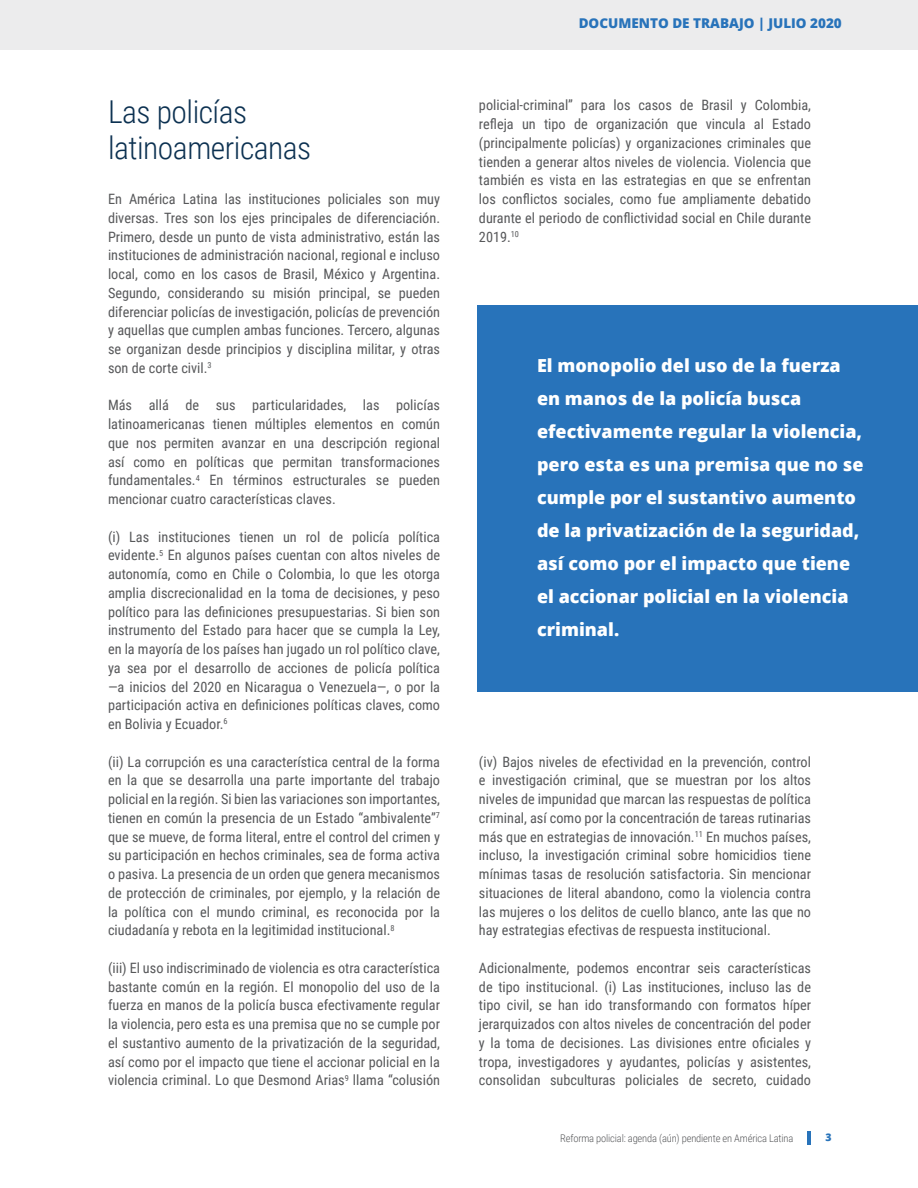
<style>
.page{position:relative;width:918px;height:1188px;background:#fff}
.page>*{position:absolute;margin:0;border:0;box-sizing:border-box;transform-origin:0 0}
.Content_-_Subhead_1{font:300 31.5px/36px "Roboto Condensed";letter-spacing:-.015em;color:#0c3151}
.Callout_-_12_5_-_whi{font:800 18px/33px "Open Sans";color:#fff}
.Content_-_Body_text{font:14.25px/18.8px "Roboto Condensed";color:#57585a;text-align:justify}
.t1{font:800 13.5px "Open Sans";color:#2873ba}
.t2{font:300 10.5px "Roboto Condensed";letter-spacing:-.015em;color:#57585a}
.t3{font:800 10.5px "Open Sans";color:#2873ba}
</style>
<div class="page">
<div style="left:0;top:0;width:918px;height:50px;background:#ececed"></div>
<hr style="left:808px;top:1131px;width:3px;height:14px;background:#2873ba">
<div style="left:478px;top:306px;width:440px;height:386px;background:#2873ba"></div>
<p class="Content_-_Subhead_1" style="left:108px;top:93px;width:205px">Las policías latinoamericanas</p>
<p class="Content_-_Body_text" style="left:108px;top:189px;width:334px">En América Latina las instituciones policiales son muy diversas. Tres son los ejes principales de diferenciación.<br>Primero, desde un punto de vista administrativo, están las instituciones de administración nacional, regional e incluso local, como en los casos de Brasil, México y Argentina.<br>Segundo, considerando su misión principal, se pueden diferenciar policías de investigación, policías de prevención y aquellas que cumplen ambas funciones. Tercero, algunas se organizan desde principios y disciplina militar, y otras son de corte civil.<sup>3</sup></p>
<p class="Content_-_Body_text" style="left:108px;top:395px;width:334px">Más allá de sus particularidades, las policías latinoamericanas tienen múltiples elementos en común que nos permiten avanzar en una descripción regional así como en políticas que permitan transformaciones fundamentales.<sup>4</sup> En términos estructurales se pueden mencionar cuatro características claves.</p>
<p class="Content_-_Body_text" style="left:108px;top:527px;width:334px">(i) Las instituciones tienen un rol de policía política evidente.<sup>5</sup> En algunos países cuentan con altos niveles de autonomía, como en Chile o Colombia, lo que les otorga amplia discrecionalidad en la toma de decisiones, y peso político para las definiciones presupuestarias. Si bien son instrumento del Estado para hacer que se cumpla la Ley, en la mayoría de los países han jugado un rol político clave, ya sea por el desarrollo de acciones de policía política —a inicios del 2020 en Nicaragua o Venezuela—, o por la participación activa en definiciones políticas claves, como en Bolivia y Ecuador.<sup>6</sup></p>
<p class="Content_-_Body_text" style="left:108px;top:752px;width:334px">(ii) La corrupción es una característica central de la forma en la que se desarrolla una parte importante del trabajo policial en la región. Si bien las variaciones son importantes, tienen en común la presencia de un Estado “ambivalente”<sup>7 </sup>que se mueve, de forma literal, entre el control del crimen y su participación en hechos criminales, sea de forma activa o pasiva. La presencia de un orden que genera mecanismos de protección de criminales, por ejemplo, y la relación de la política con el mundo criminal, es reconocida por la ciudadanía y rebota en la legitimidad institucional.<sup>8</sup></p>
<p class="Content_-_Body_text" style="left:108px;top:958px;width:334px">(iii) El uso indiscriminado de violencia es otra característica bastante común en la región. El monopolio del uso de la fuerza en manos de la policía busca efectivamente regular la violencia, pero esta es una premisa que no se cumple por el sustantivo aumento de la privatización de la seguridad, así como por el impacto que tiene el accionar policial en la violencia criminal. Lo que Desmond Arias<sup>9</sup> llama “colusión</p>
<p class="t1" style="left:579px;top:13px;width:265px">DOCUMENTO DE TRABAJO | JULIO 2020</p>
<p class="Content_-_Body_text" style="left:479px;top:95px;width:334px">policial-criminal” para los casos de Brasil y Colombia, refleja un tipo de organización que vincula al Estado (principalmente policías) y organizaciones criminales que tienden a generar altos niveles de violencia. Violencia que también es vista en las estrategias en que se enfrentan los conflictos sociales, como fue ampliamente debatido durante el periodo de conflictividad social en Chile durante 2019.<sup>10</sup></p>
<p class="Callout_-_12_5_-_whi" style="left:537px;top:348px;width:328px">El monopolio del uso de la fuerza en manos de la policía busca efectivamente regular la violencia, pero esta es una premisa que no se cumple por el sustantivo aumento de la privatización de la seguridad, así como por el impacto que tiene el accionar policial en la violencia criminal.</p>
<p class="Content_-_Body_text" style="left:479px;top:752px;width:334px">(iv) Bajos niveles de efectividad en la prevención, control e investigación criminal, que se muestran por los altos niveles de impunidad que marcan las respuestas de política criminal, así como por la concentración de tareas rutinarias más que en estrategias de innovación.<sup>11</sup> En muchos países, incluso, la investigación criminal sobre homicidios tiene mínimas tasas de resolución satisfactoria. Sin mencionar situaciones de literal abandono, como la violencia contra las mujeres o los delitos de cuello blanco, ante las que no hay estrategias efectivas de respuesta institucional.</p>
<p class="Content_-_Body_text" style="left:479px;top:958px;width:334px">Adicionalmente, podemos encontrar seis características de tipo institucional. (i) Las instituciones, incluso las de tipo civil, se han ido transformando con formatos híper jerarquizados con altos niveles de concentración del poder y la toma de decisiones. Las divisiones entre oficiales y tropa, investigadores y ayudantes, policías y asistentes, consolidan subculturas policiales de secreto, cuidado</p>
<p class="t2" style="left:560px;top:1130px;width:235px">Reforma policial: agenda (aún) pendiente en América Latina</p>
<p class="t3" style="left:826px;top:1129px;width:8px">3</p>
</div>
